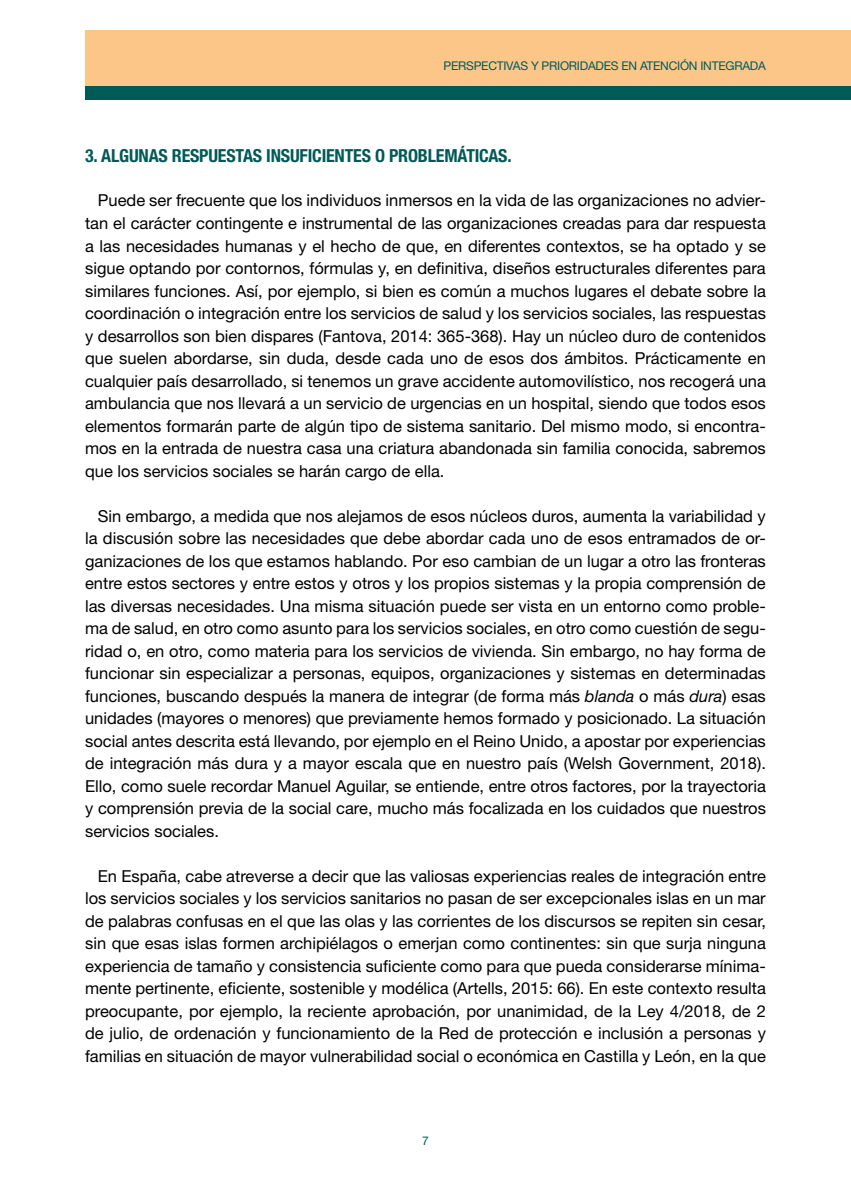
<style>
.page{position:relative;width:851px;height:1191px;background:#fff}
.page>*{position:absolute;margin:0;border:0;box-sizing:border-box;transform-origin:0 0}
.t1{font:700 condensed 18px "Helvetica Neue LT Std";letter-spacing:-.01em;color:#005a58}
.t2{font:16.5px/22.5px "Helvetica Neue LT Std";color:#000;text-align:justify}
.t3{font:12px "Helvetica Neue LT Std";letter-spacing:-.02em;color:#005a58}
.s1{font-style:italic}
</style>
<div class="page">
<div style="left:85px;top:31px;width:765px;height:55px;background:#fdc689"></div>
<div style="left:85px;top:87px;width:765px;height:13px;background:#005a58"></div>
<p class="t3" style="left:443px;top:58px;width:324px">Perspectivas y prioridades en atención integrada</p>
<p class="t1" style="left:85px;top:144px;width:428px">3. ALGUNAS RESPUESTAS INSUFICIENTES O PROBLEMÁTICAS.</p>
<p class="t2" style="left:85px;top:189px;width:682px;text-indent:13px">Puede ser frecuente que los individuos inmersos en la vida de las organizaciones no advier&shy;tan el carácter contingente e instrumental de las organizaciones creadas para dar respuesta a las necesidades humanas y el hecho de que, en diferentes contextos, se ha optado y se sigue optando por contornos, fórmulas y, en definitiva, diseños estructurales diferentes para similares funciones. Así, por ejemplo, si bien es común a muchos lugares el debate sobre la coordinación o integración entre los servicios de salud y los servicios sociales, las respuestas y desarrollos son bien dispares (Fantova, 2014: 365-368). Hay un núcleo duro de contenidos que suelen abordarse, sin duda, desde cada uno de esos dos ámbitos. Prácticamente en cualquier país desarrollado, si tenemos un grave accidente automovilístico, nos recogerá una ambulancia que nos llevará a un servicio de urgencias en un hospital, siendo que todos esos elementos formarán parte de algún tipo de sistema sanitario. Del mismo modo, si encontra&shy;mos en la entrada de nuestra casa una criatura abandonada sin familia conocida, sabremos que los servicios sociales se harán cargo de ella.</p>
<p class="t2" style="left:85px;top:504px;width:682px;text-indent:13px">Sin embargo, a medida que nos alejamos de esos núcleos duros, aumenta la variabilidad y la discusión sobre las necesidades que debe abordar cada uno de esos entramados de or&shy;ganizaciones de los que estamos hablando. Por eso cambian de un lugar a otro las fronteras entre estos sectores y entre estos y otros y los propios sistemas y la propia comprensión de las diversas necesidades. Una misma situación puede ser vista en un entorno como proble&shy;ma de salud, en otro como asunto para los servicios sociales, en otro como cuestión de segu&shy;ridad o, en otro, como materia para los servicios de vivienda. Sin embargo, no hay forma de funcionar sin especializar a personas, equipos, organizaciones y sistemas en determinadas funciones, buscando después la manera de integrar (de forma más <span class="s1">blanda</span> o más <span class="s1">dura</span>) esas unidades (mayores o menores) que previamente hemos formado y posicionado. La situación social antes descrita está llevando, por ejemplo en el Reino Unido, a apostar por experiencias de integración más dura y a mayor escala que en nuestro país (Welsh Government, 2018).<br>Ello, como suele recordar Manuel Aguilar, se entiende, entre otros factores, por la trayectoria y comprensión previa de la social care, mucho más focalizada en los cuidados que nuestros servicios sociales.</p>
<p class="t2" style="left:85px;top:864px;width:682px;text-indent:13px">En España, cabe atreverse a decir que las valiosas experiencias reales de integración entre los servicios sociales y los servicios sanitarios no pasan de ser excepcionales islas en un mar de palabras confusas en el que las olas y las corrientes de los discursos se repiten sin cesar, sin que esas islas formen archipiélagos o emerjan como continentes: sin que surja ninguna experiencia de tamaño y consistencia suficiente como para que pueda considerarse mínima&shy;mente pertinente, eficiente, sostenible y modélica (Artells, 2015: 66). En este contexto resulta preocupante, por ejemplo, la reciente aprobación, por unanimidad, de la Ley 4/2018, de 2 de julio, de ordenación y funcionamiento de la Red de protección e inclusión a personas y familias en situación de mayor vulnerabilidad social o económica en Castilla y León, en la que</p>
<p class="t3" style="left:422px;top:1133px;width:8px">7</p>
</div>
